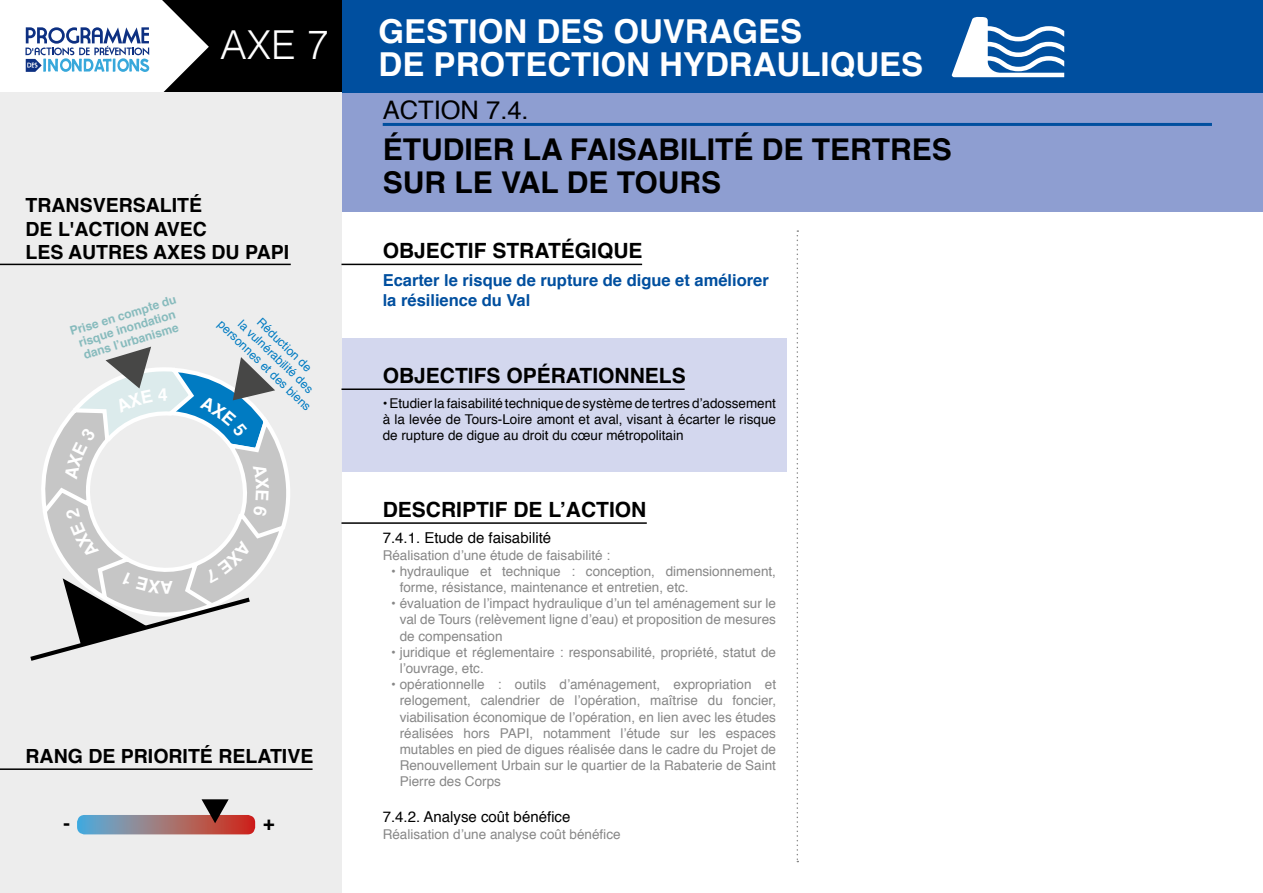
<style>
.page{position:relative;width:1263px;height:893px;background:#fff}
.page>*{position:absolute;margin:0;border:0;box-sizing:border-box;transform-origin:0 0}
.t1{font:300 39.9px "Helvetica";color:#fff}
.t2{font:700 33px/33px "Helvetica";color:#fff}
.t3{font:700 30px/33px "Helvetica";color:#000}
.t4{font:25.5px "Helvetica";color:#000}
.t5{font:700 21px "Helvetica";color:#000}
.t6{font:700 19.5px/23.4px "Helvetica";color:#000}
.t7{font:700 17.7px "Helvetica";color:#fff}
.t8{font:700 16.5px/19.8px "Helvetica";color:#004f9f}
.t9{font:15px "Helvetica";color:#000}
.t10{font:13.5px/16.2px "Helvetica";color:#878787}
.t11{font:13.5px/16.2px "Helvetica";color:#000;text-align:justify}
.t12{font:12px "Helvetica";color:#007bc2}
.t13{font:700 12px/13.5px "Helvetica";color:#87bbbd;text-align:center}
</style>
<div class="page">
<div style="left:341px;top:338px;width:446px;height:134px;background:#d3d7ee"></div>
<div style="left:0;top:92px;width:1263px;height:120px;background:#8e9ed1"></div>
<div style="left:341px;top:0;width:922px;height:92px;background:#004f9f"></div>
<div style="left:159px;top:0;width:182px;height:92px;background:#000"></div>
<div style="left:0;top:92px;width:341px;height:801px;background:#ededed"></div>
<svg style="left:796px;top:230px;width:2px;height:632px"></svg>
<hr style="left:0;top:264px;width:291px;height:1px;background:#000">
<hr style="left:0;top:768px;width:313px;height:2px;background:#000">
<svg style="left:77px;top:799px;width:178px;height:35px"></svg>
<hr style="left:383px;top:123px;width:829px;height:3px;background:#004f9f">
<hr style="left:341px;top:264px;width:301px;height:1px;background:#000">
<hr style="left:341px;top:388px;width:344px;height:2px;background:#000">
<hr style="left:341px;top:522px;width:306px;height:2px;background:#000">
<svg style="left:26px;top:0;width:183px;height:92px"></svg>
<svg style="left:952px;top:16px;width:112px;height:61px"></svg>
<svg style="left:30px;top:347px;width:260px;height:314px"></svg>
<h1 class="t1" style="left:220px;top:11px;width:110px">AXE 7</h1>
<h3 class="t6" style="left:26px;top:194px;width:265px">TRANSVERSALITÉ<br>DE L'ACTION AVEC<br>LES AUTRES AXES DU PAPI</h3>
<p class="t13" style="left:68px;top:325px;width:112px;rotate:-17deg">Prise en compte du risque inondation dans l’urbanisme</p>
<p class="t12" style="left:266px;top:314px;width:72px;rotate:44deg">Réduction de</p>
<p class="t12" style="left:246px;top:315px;width:101px;rotate:44deg">la vulnérabilité des</p>
<p class="t12" style="left:226px;top:316px;width:126px;rotate:44deg">personnes et des biens</p>
<h3 class="t7" style="left:173px;top:601px;width:14px;rotate:180deg">A</h3>
<h3 class="t6" style="left:26px;top:745px;width:289px">RANG DE PRIORITÉ RELATIVE</h3>
<h3 class="t6" style="left:63px;top:812px;width:8px">-</h3>
<h3 class="t6" style="left:263px;top:812px;width:13px">+</h3>
<h2 class="t2" style="left:379px;top:15px;width:546px">GESTION DES OUVRAGES<br>DE PROTECTION HYDRAULIQUES</h2>
<h3 class="t4" style="left:383px;top:90px;width:147px">ACTION 7.4.</h3>
<h3 class="t3" style="left:383px;top:133px;width:570px">ÉTUDIER LA FAISABILITÉ DE TERTRES<br>SUR LE VAL DE TOURS</h3>
<h3 class="t5" style="left:383px;top:233px;width:261px">OBJECTIF STRATÉGIQUE</h3>
<p class="t8" style="left:383px;top:271px;width:388px">Ecarter le risque de rupture de digue et améliorer la résilience du Val</p>
<h3 class="t5" style="left:383px;top:358px;width:304px">OBJECTIFS OPÉRATIONNELS</h3>
<p class="t11" style="left:383px;top:395px;width:395px">• Etudier la faisabilité technique de système de tertres d’adossement à la levée de Tours-Loire amont et aval, visant à écarter le risque de rupture de digue au droit du cœur métropolitain</p>
<h3 class="t5" style="left:383px;top:492px;width:265px">DESCRIPTIF DE L’ACTION</h3>
<p class="t9" style="left:383px;top:526px;width:170px">7.4.1. Etude de faisabilité</p>
<p class="t10" style="left:383px;top:547px;width:229px">Réalisation d’une étude de faisabilité :</p>
<p class="t10" style="left:400px;top:563px;width:378px;text-indent:-8px">• hydraulique et technique : conception, dimensionnement, forme, résistance, maintenance et entretien, etc.</p>
<p class="t10" style="left:400px;top:596px;width:378px;text-align:justify;text-indent:-8px">• évaluation de l’impact hydraulique d’un tel aménagement sur le val de Tours (relèvement ligne d’eau) et proposition de mesures de compensation</p>
<p class="t10" style="left:400px;top:644px;width:378px;text-indent:-8px">• juridique et réglementaire : responsabilité, propriété, statut de l’ouvrage, etc.</p>
<p class="t10" style="left:400px;top:677px;width:378px;text-align:justify;text-indent:-8px">• opérationnelle : outils d’aménagement, expropriation et relogement, calendrier de l’opération, maîtrise du foncier, viabilisation économique de l’opération, en lien avec les études réalisées hors PAPI, notamment l’étude sur les espaces mutables en pied de digues réalisée dans le cadre du Projet de Renouvellement Urbain sur le quartier de la Rabaterie de Saint Pierre des Corps</p>
<p class="t9" style="left:383px;top:805px;width:189px">7.4.2. Analyse coût bénéfice</p>
<p class="t10" style="left:383px;top:826px;width:239px">Réalisation d’une analyse coût bénéfice</p>
</div>
